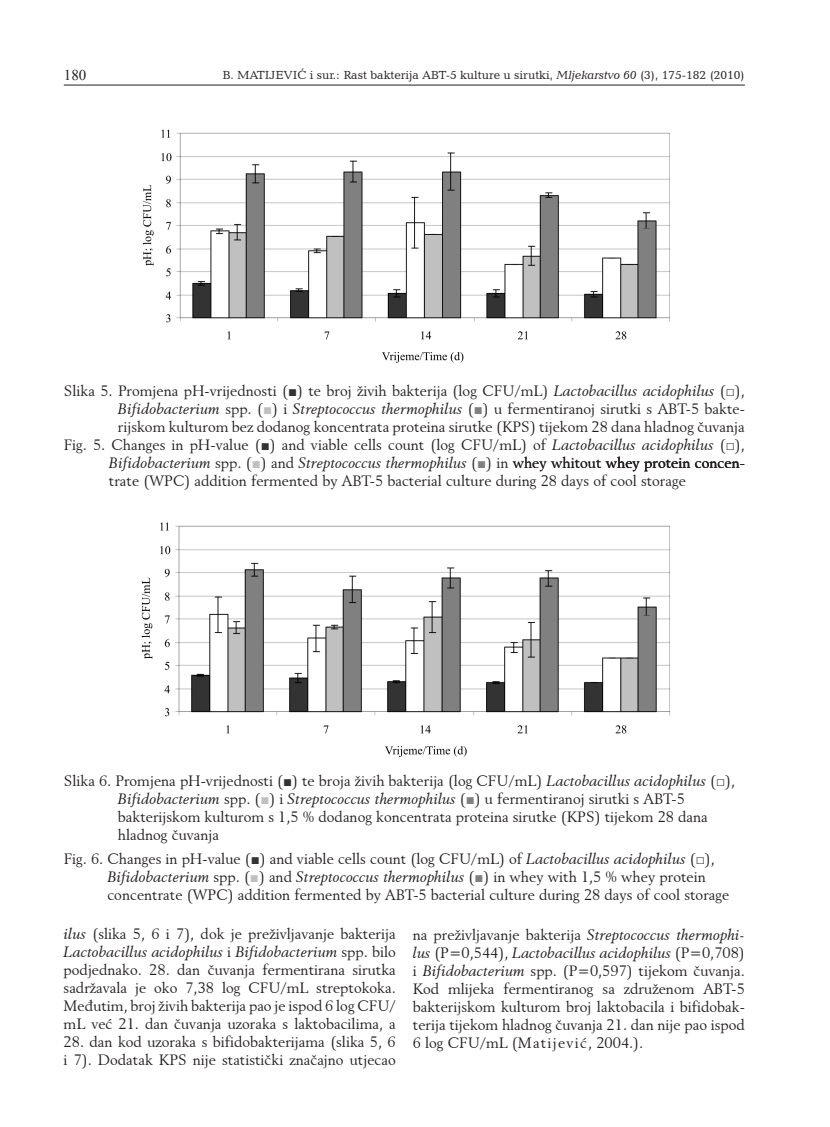
<style>
.page{position:relative;width:830px;height:1127px;background:#fff}
.page>*{position:absolute;margin:0;border:0;box-sizing:border-box;transform-origin:0 0}
.Tekst_hrvatski{font:15px/18px "Revival 565 L2";color:#231f20}
.Tablica_ili_slika{font:15px/18px "Revival 565 L2";color:#231f20;text-align:justify}
.t1{font:15px "Times New Roman";color:#231f20}
.t2{font:12px "Candida L2";color:#231f20}
.s1{font-style:italic}
.s2{font-family:"Times New Roman";color:#333}
.s3{font-family:"Times New Roman"}
.s4{font-family:"Times New Roman";color:#c0c0c0}
.s5{font-family:"Times New Roman";color:#808080}
</style>
<div class="page">
<hr style="left:64px;top:85px;width:680px;height:1px;background:#231f20">
<img style="left:142px;top:129px;width:528px;height:234px">
<img style="left:141px;top:522px;width:530px;height:235px">
<p class="t1" style="left:64px;top:65px;width:24px">180</p>
<p class="t2" style="left:222px;top:67px;width:523px">B. MATIJEVIĆ i sur.: Rast bakterija ABT-5 kulture u sirutki, <span class="s1">Mljekarstvo 60</span> (3), 175-182 (2010)</p>
<p class="Tablica_ili_slika" style="left:118px;top:382px;width:628px;text-indent:-54px">Slika 5. Promjena pH-vrijednosti (<span class="s2">■</span>) te broj živih bakterija (log CFU/mL) <span class="s1">Lactobacillus acidophilus</span> (<span class="s3">□</span>), <span class="s1">Bifidobacterium</span> spp. (<span class="s4">■</span>) i <span class="s1">Streptococcus thermophilus</span> (<span class="s5">■</span>) u fermentiranoj sirutki s ABT-5 bakte&shy;rijskom kulturom bez dodanog koncentrata proteina sirutke (KPS) tijekom 28 dana hladnog čuvanja</p>
<p class="Tablica_ili_slika" style="left:109px;top:436px;width:637px;text-indent:-45px">Fig. 5. Changes in pH-value (<span class="s2">■</span>) and viable cells count (log CFU/mL) of <span class="s1">Lactobacillus acidophilus</span> (<span class="s3">□</span>), <span class="s1">Bifidobacterium</span> spp. (<span class="s4">■</span>) and <span class="s1">Streptococcus thermophilus</span> (<span class="s5">■</span>) in whey whitout whey protein concen&shy;trate (WPC) addition fermented by ABT-5 bacterial culture during 28 days of cool storage</p>
<p class="Tekst_hrvatski" style="left:118px;top:771px;width:618px;text-indent:-54px">Slika 6. Promjena pH-vrijednosti (<span class="s2">■</span>) te broja živih bakterija (log CFU/mL) <span class="s1">Lactobacillus acidophilus</span> (<span class="s3">□</span>), <span class="s1">Bifidobacterium</span> spp. (<span class="s4">■</span>) i <span class="s1">Streptococcus thermophilus</span> (<span class="s5">■</span>) u fermentiranoj sirutki s ABT-5 bakterijskom kulturom s 1,5 % dodanog koncentrata proteina sirutke (KPS) tijekom 28 dana hladnog čuvanja</p>
<p class="Tablica_ili_slika" style="left:107px;top:850px;width:623px;text-align:left;text-indent:-44px">Fig. 6. Changes in pH-value (<span class="s2">■</span>) and viable cells count (log CFU/mL) of <span class="s1">Lactobacillus acidophilus</span> (<span class="s3">□</span>),<br><span class="s1">Bifidobacterium</span> spp. (<span class="s4">■</span>) and <span class="s1">Streptococcus thermophilus</span> (<span class="s5">■</span>) in whey with 1,5 % whey protein concentrate (WPC) addition fermented by ABT-5 bacterial culture during 28 days of cool storage</p>
<p class="Tekst_hrvatski" style="left:64px;top:924px;width:333px;text-align:justify"><span class="s1">ilus</span> (slika 5, 6 i 7), dok je preživljavanje bakterija <span class="s1">Lactobacillus acidophilus</span> i <span class="s1">Bifidobacterium</span> spp. bilo podjednako. 28. dan čuvanja fermentirana sirutka sadržavala je oko 7,38 log CFU/mL streptokoka.<br>Međutim, broj živih bakterija pao je ispod 6 log CFU/ mL već 21. dan čuvanja uzoraka s laktobacilima, a</p>
<p class="Tekst_hrvatski" style="left:64px;top:1032px;width:333px">28. dan kod uzoraka s bifidobakterijama (slika 5, 6 i 7). Dodatak KPS nije statistički značajno utjecao</p>
<p class="Tekst_hrvatski" style="left:412px;top:925px;width:333px;text-align:justify">na preživljavanje bakterija <span class="s1">Streptococcus thermophi&shy;lus</span> (P=0,544), <span class="s1">Lactobacillus acidophilus</span> (P=0,708) i <span class="s1">Bifidobacterium</span> spp. (P=0,597) tijekom čuvanja.<br>Kod mlijeka fermentiranog sa združenom ABT-5 bakterijskom kulturom broj laktobacila i bifidobak&shy;terija tijekom hladnog čuvanja 21. dan nije pao ispod 6 log CFU/mL (Matijević, 2004.).</p>
</div>
